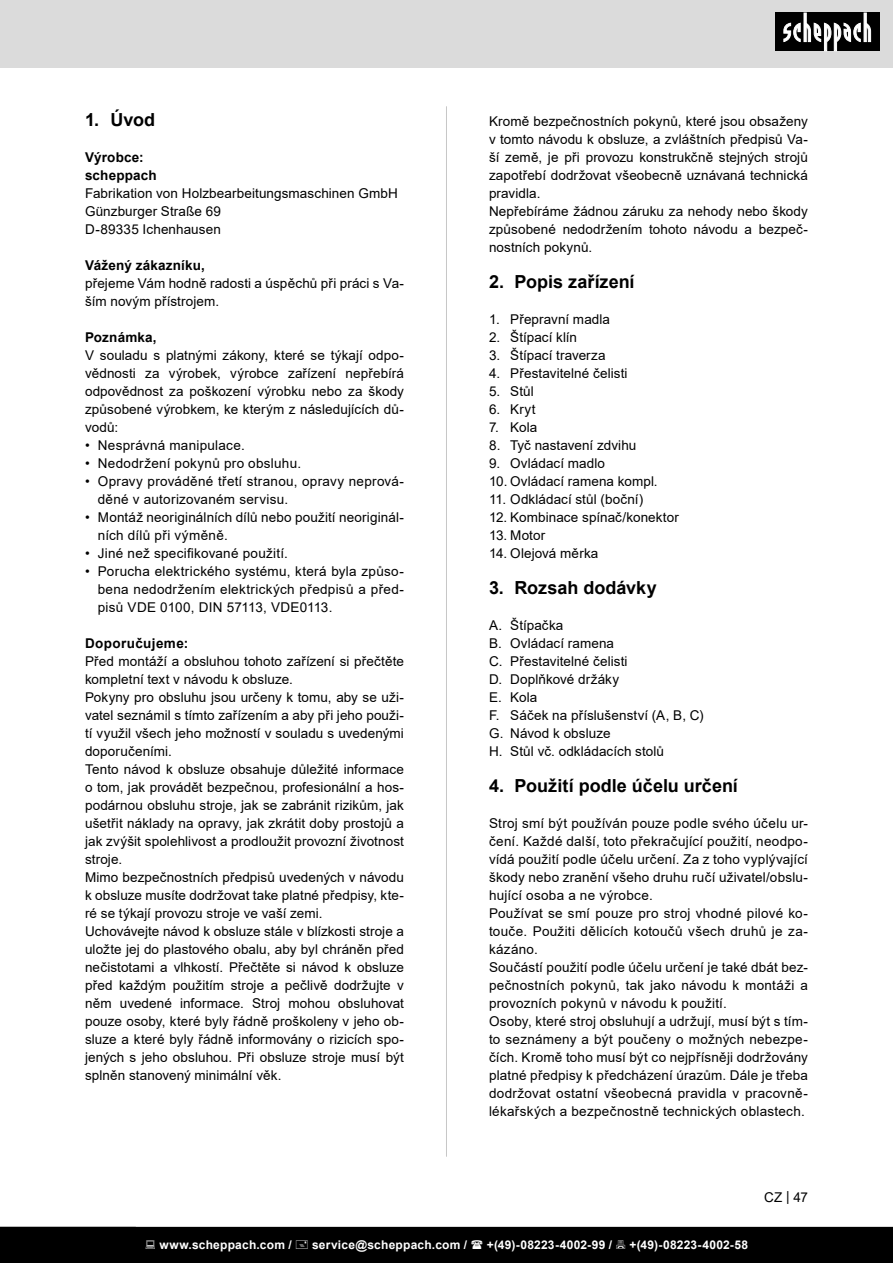
<style>
.page{position:relative;width:893px;height:1263px;background:#fff}
.page>*{position:absolute;margin:0;border:0;box-sizing:border-box;transform-origin:0 0}
.t1{font:700 18px "Arial";color:#000}
.t2{font:13.5px/18px "Arial";letter-spacing:.01em;color:#000;text-align:justify}
.t3{font:700 13.5px "Arial";letter-spacing:.015em;color:#000}
.t4{font:700 12px "Arial";letter-spacing:.02em;color:#fff}
</style>
<div class="page">
<div style="left:0;top:0;width:893px;height:67px;background:#dbdbdb"></div>
<div style="left:775px;top:13px;width:105px;height:38px;background:#000"></div>
<svg style="left:783px;top:13px;width:88px;height:38px"></svg>
<hr style="left:446px;top:106px;width:1px;height:1051px;background:#c7c7c7">
<div style="left:0;top:1227px;width:893px;height:36px;background:#000"></div>
<p class="t1" style="left:85px;top:107px;width:72px">1. Úvod</p>
<p class="t3" style="left:85px;top:148px;width:60px">Výrobce:</p>
<p class="t3" style="left:85px;top:166px;width:73px">scheppach</p>
<p class="t2" style="left:85px;top:184px;width:314px">Fabrikation von Holzbearbeitungsmaschinen GmbH</p>
<p class="t2" style="left:85px;top:202px;width:137px">Günzburger Straße 69</p>
<p class="t2" style="left:85px;top:220px;width:137px">D-89335 Ichenhausen</p>
<p class="t3" style="left:85px;top:256px;width:121px">Vážený zákazníku,</p>
<p class="t2" style="left:85px;top:274px;width:320px">přejeme Vám hodně radosti a úspěchů při práci s Va&shy;ším novým přístrojem.</p>
<p class="t3" style="left:85px;top:328px;width:73px">Poznámka,</p>
<p class="t2" style="left:85px;top:346px;width:320px">V souladu s platnými zákony, které se týkají odpo&shy;vědnosti za výrobek, výrobce zařízení nepřebírá odpovědnost za poškození výrobku nebo za škody způsobené výrobkem, ke kterým z následujících dů&shy;vodů:</p>
<p class="t2" style="left:85px;top:436px;width:161px">• Nesprávná manipulace.</p>
<p class="t2" style="left:85px;top:454px;width:218px">• Nedodržení pokynů pro obsluhu.</p>
<p class="t2" style="left:98px;top:472px;width:308px;text-indent:-13px">• Opravy prováděné třetí stranou, opravy neprová&shy;děné v autorizovaném servisu.</p>
<p class="t2" style="left:98px;top:508px;width:308px;text-indent:-13px">• Montáž neoriginálních dílů nebo použití neoriginál&shy;ních dílů při výměně.</p>
<p class="t2" style="left:85px;top:544px;width:204px">• Jiné než specifikované použití.</p>
<p class="t2" style="left:98px;top:562px;width:308px;text-indent:-13px">• Porucha elektrického systému, která byla způso&shy;bena nedodržením elektrických předpisů a před&shy;pisů VDE 0100, DIN 57113, VDE0113.</p>
<p class="t3" style="left:85px;top:634px;width:105px">Doporučujeme:</p>
<p class="t2" style="left:85px;top:652px;width:320px">Před montáží a obsluhou tohoto zařízení si přečtěte kompletní text v návodu k obsluze.</p>
<p class="t2" style="left:85px;top:688px;width:320px">Pokyny pro obsluhu jsou určeny k tomu, aby se uži&shy;vatel seznámil s tímto zařízením a aby při jeho použi&shy;tí využil všech jeho možností v souladu s uvedenými doporučeními.</p>
<p class="t2" style="left:85px;top:760px;width:320px">Tento návod k obsluze obsahuje důležité informace o tom, jak provádět bezpečnou, profesionální a hos&shy;podárnou obsluhu stroje, jak se zabránit rizikům, jak ušetřit náklady na opravy, jak zkrátit doby prostojů a jak zvýšit spolehlivost a prodloužit provozní životnost stroje.</p>
<p class="t2" style="left:85px;top:868px;width:320px">Mimo bezpečnostních předpisů uvedených v návodu k obsluze musíte dodržovat take platné předpisy, kte&shy;ré se týkají provozu stroje ve vaší zemi.</p>
<p class="t2" style="left:85px;top:922px;width:320px">Uchovávejte návod k obsluze stále v blízkosti stroje a uložte jej do plastového obalu, aby byl chráněn před nečistotami a vlhkostí. Přečtěte si návod k obsluze před každým použitím stroje a pečlivě dodržujte v něm uvedené informace. Stroj mohou obsluhovat pouze osoby, které byly řádně proškoleny v jeho ob&shy;sluze a které byly řádně informovány o rizicích spo&shy;jených s jeho obsluhou. Při obsluze stroje musí být splněn stanovený minimální věk.</p>
<p class="t2" style="left:489px;top:112px;width:320px">Kromě bezpečnostních pokynů, které jsou obsaženy v tomto návodu k obsluze, a zvláštních předpisů Va&shy;ší země, je při provozu konstrukčně stejných strojů zapotřebí dodržovat všeobecně uznávaná technická pravidla.</p>
<p class="t2" style="left:489px;top:202px;width:320px">Nepřebíráme žádnou záruku za nehody nebo škody způsobené nedodržením tohoto návodu a bezpeč&shy;nostních pokynů.</p>
<p class="t1" style="left:489px;top:269px;width:147px">2. Popis zařízení</p>
<p class="t2" style="left:489px;top:310px;width:123px">1. Přepravní madla</p>
<p class="t2" style="left:489px;top:328px;width:90px">2. Štípací klín</p>
<p class="t2" style="left:489px;top:346px;width:118px">3. Štípací traverza</p>
<p class="t2" style="left:489px;top:364px;width:140px">4. Přestavitelné čelisti</p>
<p class="t2" style="left:489px;top:382px;width:46px">5. Stůl</p>
<p class="t2" style="left:489px;top:400px;width:48px">6. Kryt</p>
<p class="t2" style="left:489px;top:418px;width:50px">7. Kola</p>
<p class="t2" style="left:489px;top:436px;width:149px">8. Tyč nastavení zdvihu</p>
<p class="t2" style="left:489px;top:454px;width:117px">9. Ovládací madlo</p>
<p class="t2" style="left:489px;top:472px;width:170px">10. Ovládací ramena kompl.</p>
<p class="t2" style="left:489px;top:490px;width:156px">11. Odkládací stůl (boční)</p>
<p class="t2" style="left:489px;top:508px;width:191px">12. Kombinace spínač/konektor</p>
<p class="t2" style="left:489px;top:526px;width:58px">13. Motor</p>
<p class="t2" style="left:489px;top:544px;width:111px">14. Olejová měrka</p>
<p class="t1" style="left:489px;top:575px;width:169px">3. Rozsah dodávky</p>
<p class="t2" style="left:489px;top:616px;width:76px">A. Štípačka</p>
<p class="t2" style="left:489px;top:634px;width:127px">B. Ovládací ramena</p>
<p class="t2" style="left:489px;top:652px;width:140px">C. Přestavitelné čelisti</p>
<p class="t2" style="left:489px;top:670px;width:132px">D. Doplňkové držáky</p>
<p class="t2" style="left:489px;top:688px;width:50px">E. Kola</p>
<p class="t2" style="left:489px;top:706px;width:216px">F. Sáček na příslušenství (A, B, C)</p>
<p class="t2" style="left:489px;top:724px;width:123px">G. Návod k obsluze</p>
<p class="t2" style="left:489px;top:742px;width:177px">H. Stůl vč. odkládacích stolů</p>
<p class="t1" style="left:489px;top:773px;width:250px">4. Použití podle účelu určení</p>
<p class="t2" style="left:489px;top:814px;width:320px">Stroj smí být používán pouze podle svého účelu ur&shy;čení. Každé další, toto překračující použití, neodpo&shy;vídá použití podle účelu určení. Za z toho vyplývající škody nebo zranění všeho druhu ručí uživatel/obslu&shy;hující osoba a ne výrobce.</p>
<p class="t2" style="left:489px;top:904px;width:320px">Používat se smí pouze pro stroj vhodné pilové ko&shy;touče. Použiti dělicích kotoučů všech druhů je za&shy;kázáno.</p>
<p class="t2" style="left:489px;top:958px;width:320px">Součástí použití podle účelu určení je také dbát bez&shy;pečnostních pokynů, tak jako návodu k montáži a provozních pokynů v návodu k použití.</p>
<p class="t2" style="left:489px;top:1012px;width:320px">Osoby, které stroj obsluhují a udržují, musí být s tím&shy;to seznámeny a být poučeny o možných nebezpe&shy;čích. Kromě toho musí být co nejpřísněji dodržovány platné předpisy k předcházení úrazům. Dále je třeba dodržovat ostatní všeobecná pravidla v pracovně&shy;lékařských a bezpečnostně technických oblastech.</p>
<p class="t2" style="left:764px;top:1188px;width:45px">CZ | 47</p>
<p class="t4" style="left:159px;top:1236px;width:134px">www.scheppach.com /</p>
<p class="t4" style="left:312px;top:1236px;width:157px">service@scheppach.com /</p>
<p class="t4" style="left:487px;top:1236px;width:127px">+(49)-08223-4002-99 /</p>
<p class="t4" style="left:629px;top:1236px;width:120px">+(49)-08223-4002-58</p>
</div>
